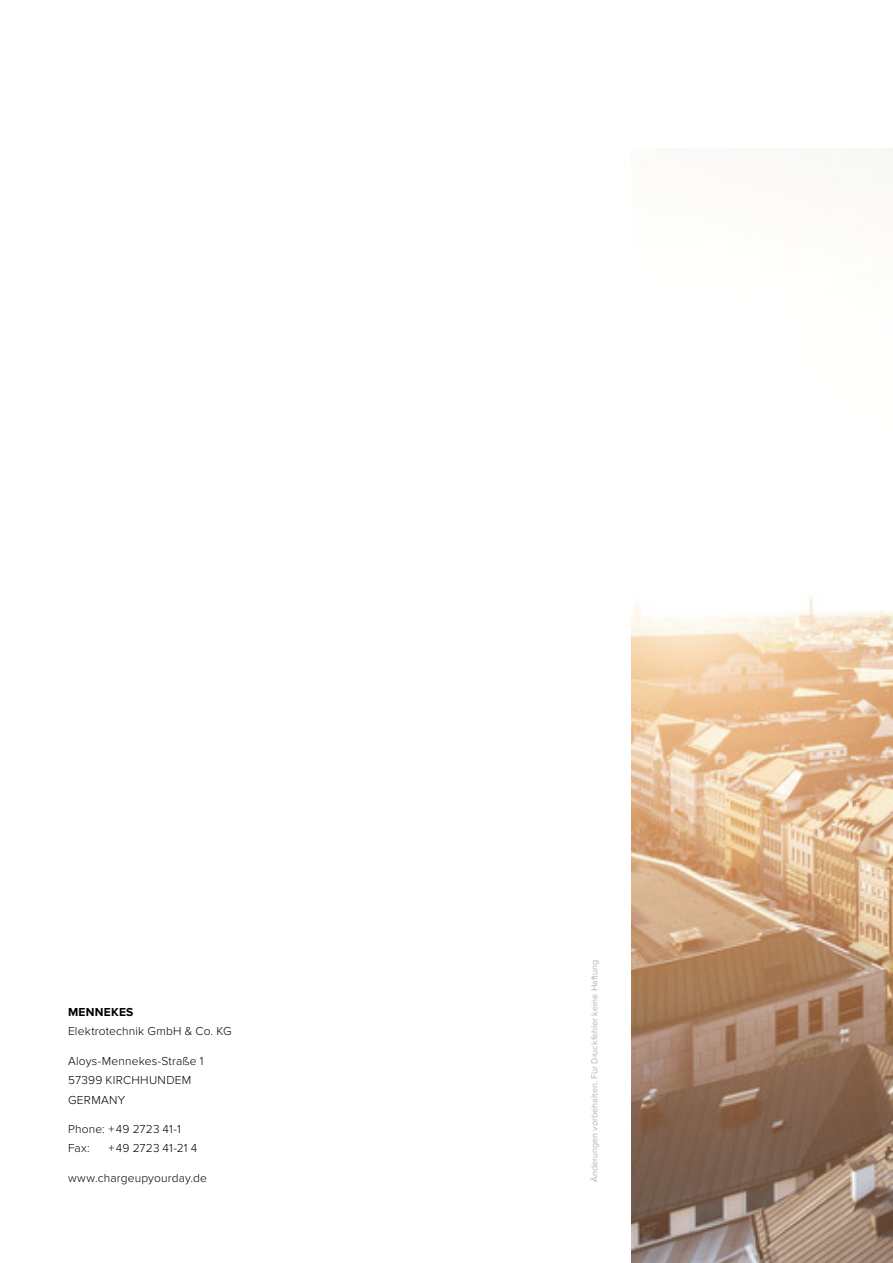
<style>
.page{position:relative;width:893px;height:1263px;background:#fff}
.page>*{position:absolute;margin:0;border:0;box-sizing:border-box;transform-origin:0 0}
.t1{font:300 12px/19.5px "Proxima Nova";letter-spacing:.015em;color:#000}
.t2{font:700 12px "Proxima Nova";letter-spacing:.02em;color:#000}
.t3{font:9px "Proxima Nova";color:#afb6ba}
</style>
<div class="page">
<img style="left:631px;top:149px;width:262px;height:1114px">
<p class="t2" style="left:68px;top:1005px;width:67px">MENNEKES</p>
<p class="t1" style="left:68px;top:1022px;width:165px">Elektrotechnik GmbH &amp; Co. KG</p>
<p class="t1" style="left:68px;top:1051px;width:137px">Aloys-Mennekes-Straße 1<br>57399 KIRCHHUNDEM<br>GERMANY</p>
<p class="t1" style="left:68px;top:1119px;width:114px">Phone: + 49 2723 41-1<br>Fax:</p>
<p class="t1" style="left:109px;top:1139px;width:90px">+ 49 2723 41-21 4</p>
<p class="t1" style="left:68px;top:1168px;width:141px">www.chargeupyourday.de</p>
<p class="t3" style="left:589px;top:1182px;width:224px;rotate:-90deg">Änderungen vorbehalten. Für Druckfehler keine Haftung</p>
</div>
